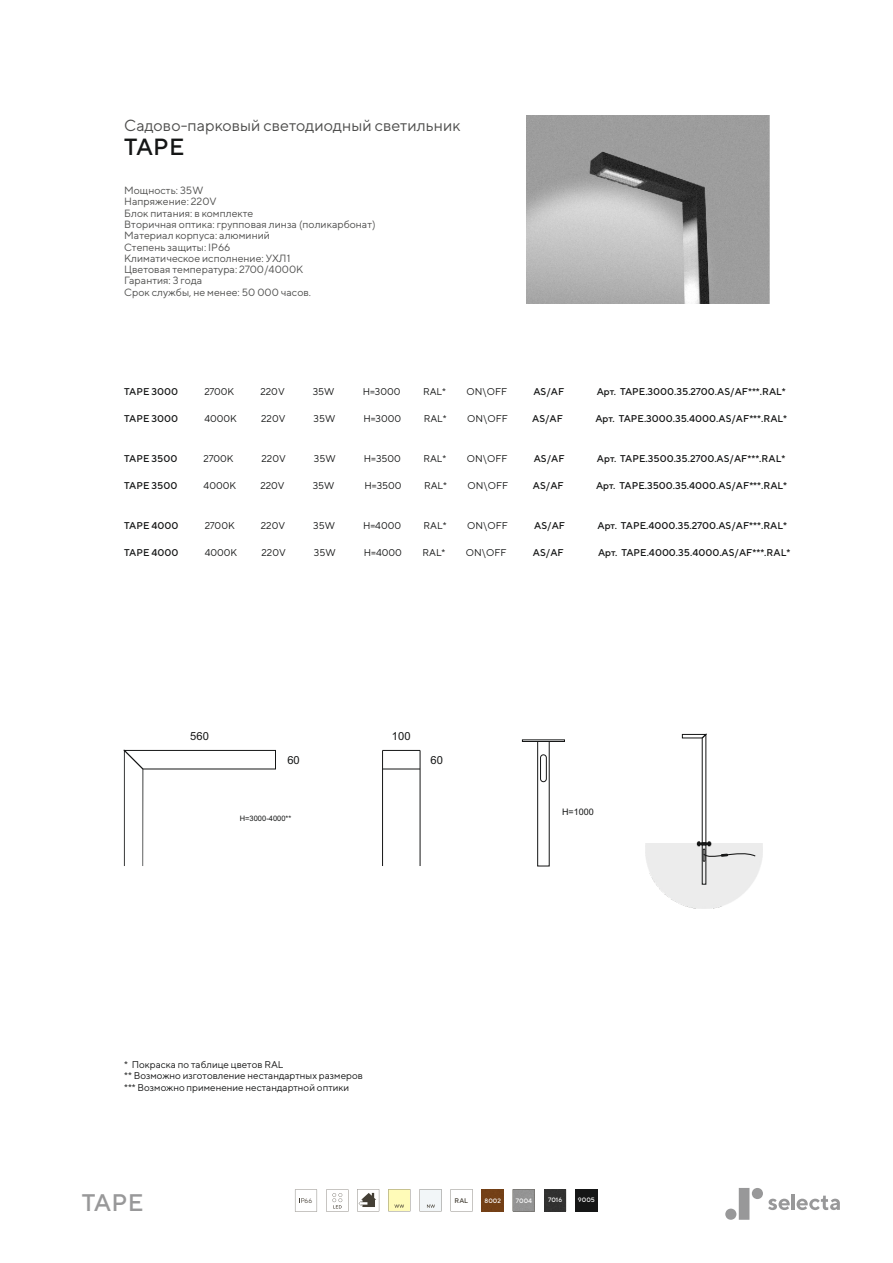
<style>
.page{position:relative;width:893px;height:1263px;background:#fff}
.page>*{position:absolute;margin:0;border:0;box-sizing:border-box;transform-origin:0 0}
.t1{font:500 24px "TT Norms";color:#989899}
.t2{font:500 23.4px "TT Norms";color:#151616}
.t3{font:16.05px "TT Norms";color:#4e4e4d}
.t4{font:11.1px "Arial";color:#151616}
.t5{font:10.5px/11.2px "TT Norms";color:#4e4e4d}
.t6{font:500 9.9px "TT Norms";color:#151616}
.t7{font:9.9px/11.7px "TT Norms";color:#151616}
.t8{font:9px "Arial";color:#151616}
.t9{font:7.5px "Arial";color:#151616}
.t10{font:500 6.75px "TT Norms";color:#443f35}
.t11{font:6.45px "TT Norms";color:#443f35}
.t12{font:500 6.3px "TT Norms";color:#fff}
</style>
<div class="page">
<img style="left:526px;top:115px;width:243px;height:188px">
<svg style="left:451px;top:1189px;width:22px;height:22px"></svg>
<svg style="left:503px;top:1189px;width:1px;height:22px"></svg>
<svg style="left:295px;top:1189px;width:22px;height:22px"></svg>
<svg style="left:326px;top:1189px;width:22px;height:22px"></svg>
<svg style="left:388px;top:1189px;width:22px;height:22px"></svg>
<svg style="left:419px;top:1189px;width:23px;height:22px"></svg>
<svg style="left:357px;top:1189px;width:22px;height:22px"></svg>
<svg style="left:513px;top:1189px;width:22px;height:22px"></svg>
<img style="left:482px;top:1189px;width:21px;height:22px">
<img style="left:544px;top:1189px;width:22px;height:22px">
<svg style="left:575px;top:1189px;width:22px;height:22px"></svg>
<img style="left:645px;top:844px;width:118px;height:64px">
<div style="left:702px;top:845px;width:4px;height:39px;border:1px solid #151616"></div>
<svg style="left:682px;top:733px;width:75px;height:128px"></svg>
<div style="left:522px;top:739px;width:43px;height:3px;border:1px solid #151616"></div>
<div style="left:537px;top:741px;width:13px;height:125px;border:1px solid #151616"></div>
<div style="left:540px;top:754px;width:7px;height:28px;border:1px solid #151616;border-radius:3px"></div>
<hr style="left:382px;top:750px;width:1px;height:116px;background:#151616">
<hr style="left:383px;top:750px;width:37px;height:1px;background:#151616">
<hr style="left:420px;top:750px;width:1px;height:116px;background:#151616">
<hr style="left:383px;top:768px;width:37px;height:1px;background:#151616">
<svg style="left:123px;top:749px;width:153px;height:117px"></svg>
<svg style="left:725px;top:1188px;width:65px;height:32px"></svg>
<hr style="left:792px;top:1194px;width:3px;height:16px;background:#989899">
<svg style="left:796px;top:1196px;width:44px;height:14px"></svg>
<h3 class="t3" style="left:124px;top:116px;width:338px">Садово-парковый светодиодный светильник</h3>
<h2 class="t2" style="left:124px;top:133px;width:62px">TAPE</h2>
<p class="t5" style="left:124px;top:185px;width:253px">Мощность: 35W<br>Напряжение: 220V<br>Блок питания: в комплекте<br>Вторичная оптика: групповая линза (поликарбонат)<br>Материал корпуса: алюминий<br>Степень защиты: IP66<br>Климатическое исполнение: УХЛ1<br>Цветовая температура: 2700/4000K<br>Гарантия: 3 года<br>Срок службы, не менее: 50 000 часов.</p>
<p class="t6" style="left:124px;top:386px;width:55px">TAPE 3000</p>
<p class="t7" style="left:204px;top:386px;width:31px">2700K</p>
<p class="t7" style="left:260px;top:386px;width:26px">220V</p>
<p class="t7" style="left:313px;top:386px;width:23px">35W</p>
<p class="t7" style="left:363px;top:386px;width:39px">H=3000</p>
<p class="t7" style="left:423px;top:386px;width:24px">RAL*</p>
<p class="t7" style="left:466px;top:386px;width:42px">ON\OFF</p>
<p class="t6" style="left:533px;top:386px;width:32px">AS/AF</p>
<p class="t6" style="left:597px;top:386px;width:191px">Aрт. TAPE.3000.35.2700.AS/AF***.RAL*</p>
<p class="t6" style="left:124px;top:412px;width:55px">TAPE 3000</p>
<p class="t7" style="left:204px;top:412px;width:34px">4000K</p>
<p class="t7" style="left:261px;top:412px;width:26px">220V</p>
<p class="t7" style="left:313px;top:412px;width:23px">35W</p>
<p class="t7" style="left:363px;top:412px;width:39px">H=3000</p>
<p class="t7" style="left:424px;top:412px;width:24px">RAL*</p>
<p class="t7" style="left:467px;top:412px;width:42px">ON\OFF</p>
<p class="t6" style="left:532px;top:412px;width:32px">AS/AF</p>
<p class="t6" style="left:595px;top:412px;width:193px">Aрт. TAPE.3000.35.4000.AS/AF***.RAL*</p>
<p class="t6" style="left:124px;top:453px;width:55px">TAPE 3500</p>
<p class="t7" style="left:204px;top:453px;width:31px">2700K</p>
<p class="t7" style="left:262px;top:453px;width:26px">220V</p>
<p class="t7" style="left:314px;top:453px;width:23px">35W</p>
<p class="t7" style="left:364px;top:453px;width:39px">H=3500</p>
<p class="t7" style="left:423px;top:453px;width:24px">RAL*</p>
<p class="t7" style="left:467px;top:453px;width:42px">ON\OFF</p>
<p class="t6" style="left:534px;top:453px;width:32px">AS/AF</p>
<p class="t6" style="left:597px;top:453px;width:190px">Aрт. TAPE.3500.35.2700.AS/AF***.RAL*</p>
<p class="t6" style="left:124px;top:480px;width:55px">TAPE 3500</p>
<p class="t7" style="left:204px;top:480px;width:34px">4000K</p>
<p class="t7" style="left:260px;top:480px;width:26px">220V</p>
<p class="t7" style="left:313px;top:480px;width:23px">35W</p>
<p class="t7" style="left:364px;top:480px;width:39px">H=3500</p>
<p class="t7" style="left:424px;top:480px;width:24px">RAL*</p>
<p class="t7" style="left:468px;top:480px;width:42px">ON\OFF</p>
<p class="t6" style="left:533px;top:480px;width:32px">AS/AF</p>
<p class="t6" style="left:596px;top:480px;width:193px">Aрт. TAPE.3500.35.4000.AS/AF***.RAL*</p>
<p class="t6" style="left:124px;top:520px;width:56px">TAPE 4000</p>
<p class="t7" style="left:205px;top:520px;width:31px">2700K</p>
<p class="t7" style="left:261px;top:520px;width:26px">220V</p>
<p class="t7" style="left:313px;top:520px;width:23px">35W</p>
<p class="t7" style="left:363px;top:520px;width:40px">H=4000</p>
<p class="t7" style="left:424px;top:520px;width:24px">RAL*</p>
<p class="t7" style="left:467px;top:520px;width:42px">ON\OFF</p>
<p class="t6" style="left:534px;top:520px;width:32px">AS/AF</p>
<p class="t6" style="left:598px;top:520px;width:191px">Aрт. TAPE.4000.35.2700.AS/AF***.RAL*</p>
<p class="t6" style="left:124px;top:546px;width:56px">TAPE 4000</p>
<p class="t7" style="left:205px;top:546px;width:34px">4000K</p>
<p class="t7" style="left:262px;top:546px;width:26px">220V</p>
<p class="t7" style="left:314px;top:546px;width:23px">35W</p>
<p class="t7" style="left:364px;top:546px;width:40px">H=4000</p>
<p class="t7" style="left:422px;top:546px;width:24px">RAL*</p>
<p class="t7" style="left:466px;top:546px;width:42px">ON\OFF</p>
<p class="t6" style="left:533px;top:546px;width:32px">AS/AF</p>
<p class="t6" style="left:598px;top:546px;width:194px">Aрт. TAPE.4000.35.4000.AS/AF***.RAL*</p>
<p class="t4" style="left:190px;top:732px;width:20px">560</p>
<p class="t4" style="left:287px;top:756px;width:14px">60</p>
<p class="t9" style="left:240px;top:816px;width:53px">H=3000-4000**</p>
<p class="t4" style="left:392px;top:732px;width:20px">100</p>
<p class="t4" style="left:431px;top:756px;width:14px">60</p>
<p class="t7" style="left:124px;top:1058px;width:240px">* Покраска по таблице цветов RAL<br>** Возможно изготовление нестандартных размеров *** Возможно применение нестандартной оптики</p>
<p class="t8" style="left:562px;top:808px;width:33px">H=1000</p>
<h1 class="t1" style="left:82px;top:1188px;width:63px">TAPE</h1>
<p class="t11" style="left:305px;top:1196px;width:9px">66</p>
<p class="t10" style="left:455px;top:1196px;width:15px">RAL</p>
<p class="t12" style="left:485px;top:1197px;width:18px">8002</p>
<p class="t12" style="left:516px;top:1197px;width:18px">7004</p>
<p class="t12" style="left:548px;top:1196px;width:16px">7016</p>
<p class="t12" style="left:578px;top:1196px;width:18px">9005</p>
</div>
